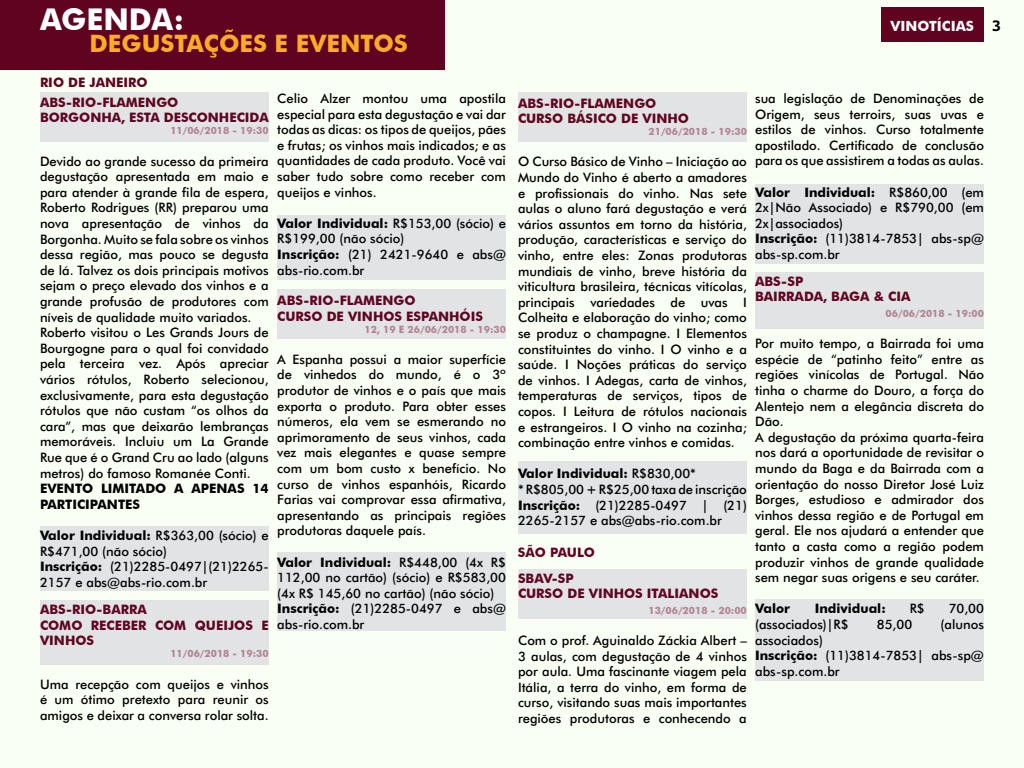
<style>
.page{position:relative;width:1024px;height:768px;background:#f9fff3}
.page>*{position:absolute;margin:0;border:0;box-sizing:border-box;transform-origin:0 0}
.t1{font:700 30px "Futura BT";color:#fff}
.t2{font:700 24px "Futura BT";color:#fbac24}
.t3{font:700 14px "Futura BT";color:#fff}
.t4{font:500 13px/15.6px "Futura BT";color:#000}
.t5{font:700 13px/15.6px "Futura BT";color:#600320}
.t6{font:700 13px/15.6px "Futura BT";color:#000}
.t7{font:700 10px "Futura BT";color:#b18392}
.s1{font-family:"Kontrapunkt Bob";font-size:15px;color:#000}
.s2{font-weight:700}
</style>
<div class="page">
<div style="left:881px;top:7px;width:103px;height:35px;background:#600320"></div>
<div style="left:40px;top:93px;width:229px;height:49px;background:#e2e3e4"></div>
<div style="left:40px;top:526px;width:229px;height:65px;background:#e2e3e4"></div>
<div style="left:0;top:0;width:445px;height:70px;background:#600320"></div>
<div style="left:755px;top:184px;width:229px;height:80px;background:#e2e3e4"></div>
<div style="left:518px;top:570px;width:229px;height:49px;background:#e2e3e4"></div>
<div style="left:518px;top:93px;width:229px;height:49px;background:#e2e3e4"></div>
<div style="left:518px;top:461px;width:229px;height:73px;background:#e2e3e4"></div>
<div style="left:277px;top:290px;width:229px;height:49px;background:#e2e3e4"></div>
<div style="left:277px;top:552px;width:229px;height:79px;background:#e2e3e4"></div>
<div style="left:756px;top:599px;width:228px;height:82px;background:#e2e3e4"></div>
<div style="left:755px;top:272px;width:229px;height:57px;background:#e2e3e4"></div>
<div style="left:40px;top:600px;width:229px;height:65px;background:#e2e3e4"></div>
<div style="left:277px;top:215px;width:229px;height:65px;background:#e2e3e4"></div>
<h1 class="t1" style="left:40px;top:1px;width:24px">AGENDA</h1>
<h1 class="t1" style="left:174px;top:1px;width:12px">:</h1>
<p class="t3" style="left:891px;top:18px;width:112px">VINOTÍCIAS <span class="s1">3</span></p>
<h2 class="t2" style="left:89px;top:29px;width:17px">DEGUSTAÇ</h2>
<h2 class="t2" style="left:219px;top:29px;width:94px">ÕES EEVENTOS</h2>
<p class="t5" style="left:40px;top:74px;width:66px">RIO DE JANEIRO</p>
<p class="t5" style="left:40px;top:94px;width:230px">ABS-RIO-FLAMENGO<br>BORGONHA, ESTA DESCONHECIDA</p>
<p class="t7" style="left:170px;top:125px;width:100px">11/06/2018 - 19:30</p>
<p class="t4" style="left:40px;top:153px;width:230px">Devido ao grande sucesso da primeira degustação apresentada em maio e para atender à grande fila de espera, Roberto Rodrigues (RR) preparou uma nova apresentação de vinhos da Borgonha. Muito se fala sobre os vinhos dessa região, mas pouco se degusta de lá. Talvez os dois principais motivos sejam o preço elevado dos vinhos e a grande profusão de produtores com níveis de qualidade muito variados.<br>Roberto visitou o Les Grands Jours de Bourgogne para o qual foi convidado pela terceira vez. Após apreciar vários rótulos, Roberto selecionou, exclusivamente, para esta degustação rótulos que não custam “os olhos da cara”, mas que deixarão lembranças memoráveis. I ncluiu um La Grande Rue que é o Grand Cru ao lado (alguns metros) do famoso Romanée Conti.</p>
<p class="t6" style="left:40px;top:481px;width:230px">EVENTO LIMITADO A APENAS 14<br>PARTICIPANTES</p>
<p class="t4" style="left:40px;top:527px;width:230px"><span class="s2">VALOR INDIVIDUAL:</span> R$363,00 (sócio) e<br>R$471,00 (não sócio)<br><span class="s2">INSCRIÇÃO:</span> (21)2285-0497|(21)2265-<br>2157 e abs@abs-rio.com.br</p>
<p class="t5" style="left:40px;top:602px;width:230px">ABS-RIO-BARRA<br>COMO RECEBER COM QUEIJOS E<br>VINHOS</p>
<p class="t7" style="left:170px;top:648px;width:100px">11/06/2018 - 19:30</p>
<p class="t4" style="left:40px;top:676px;width:230px;text-align:justify">Uma recepção com queijos e vinhos é um ótimo pretexto para reunir os amigos e deixar a conversa rolar solta.</p>
<p class="t4" style="left:277px;top:91px;width:230px;text-align:justify">Celio Alzer montou uma apostila especial para esta degustação e vai dar todas as dicas: os tipos de queijos, pães e frutas; os vinhos mais indicados; e as quantidades de cada produto. Você vai saber tudo sobre como receber com queijos e vinhos.</p>
<p class="t4" style="left:277px;top:215px;width:230px"><span class="s2">VALOR INDIVIDUAL:</span> R$153,00 (sócio) e<br>R$199,00 (não sócio)<br><span class="s2">INSCRIÇÃO:</span> (21) 2421-9640 e abs@ abs-rio.com.br</p>
<p class="t5" style="left:277px;top:292px;width:73px">ABS-RIO-FLAMENGO<br>CURSO</p>
<p class="t5" style="left:327px;top:308px;width:32px">DE VINHOS</p>
<p class="t5" style="left:406px;top:308px;width:10px">ESPANH</p>
<p class="t5" style="left:460px;top:308px;width:18px">ÓIS</p>
<p class="t7" style="left:364px;top:323px;width:143px">12, 19 E 26/06/2018 - 19:30</p>
<p class="t4" style="left:277px;top:351px;width:230px;text-align:justify">A Espanha possui a maior superfície de vinhedos do mundo, é o 3º produtor de vinhos e o país que mais exporta o produto. Para obter esses números, ela vem se esmerando no aprimoramento de seus vinhos, cada vez mais elegantes e quase sempre com um bom custo x benefício. No curso de vinhos espanhóis, Ricardo Farias vai comprovar essa afirmativa, apresentando as principais regiões produtoras daquele país.</p>
<p class="t4" style="left:277px;top:554px;width:230px"><span class="s2">VALOR INDIVIDUAL:</span> R$448,00 (4x R$<br>112,00 no cartão) (sócio) e R$583,00 (4x R$ 145,60 no cartão) (não sócio)<br><span class="s2">INSCRIÇÃO:</span> (21)2285-0497 e abs@ abs-rio.com.br</p>
<p class="t5" style="left:518px;top:95px;width:173px">ABS-RIO-FLAMENGO<br>CURSO BÁSICO DE VINHO</p>
<p class="t7" style="left:649px;top:126px;width:100px">21/06/2018 - 19:30</p>
<p class="t4" style="left:518px;top:154px;width:230px">O Curso Básico de Vinho – I niciação ao Mundo do Vinho é aberto a amadores e profissionais do vinho. Nas sete aulas o aluno fará degustação e verá vários assuntos em torno da história, produção, características e serviço do vinho, entre eles: Zonas produtoras mundiais de vinho, breve história da viticultura brasileira, técnicas vitícolas, principais variedades de uvas I Colheita e elaboração do vinho; como se produz o champagne. I Elementos constituintes do vinho. I O vinho e a saúde. I N oções práticas do serviço de vinhos. I Adegas, carta de vinhos, temperaturas de serviços, tipos de copos. I Leitura de rótulos nacionais e estrangeiros. I O vinho na cozinha; combinação entre vinhos e comidas.</p>
<p class="t4" style="left:518px;top:466px;width:230px"><span class="s2">VALOR INDIVIDUAL:</span> R$830,00*<br>* R$805,00 + R$25,00 taxa de inscrição <span class="s2">INSCRIÇÃO:</span> (21)2285-0497 | (21)<br>2265-2157 e abs@abs-rio.com.br</p>
<p class="t5" style="left:518px;top:544px;width:11px">SÃO</p>
<p class="t5" style="left:550px;top:544px;width:10px">PAULO</p>
<p class="t5" style="left:518px;top:570px;width:10px">SBAV</p>
<p class="t5" style="left:552px;top:570px;width:15px">-SP</p>
<p class="t5" style="left:518px;top:586px;width:10px">CURSO</p>
<p class="t5" style="left:567px;top:586px;width:32px">DE VINHOS</p>
<p class="t5" style="left:647px;top:586px;width:9px">ITALIANOS</p>
<p class="t7" style="left:648px;top:604px;width:100px">13/06/2018 - 20:00</p>
<p class="t4" style="left:518px;top:633px;width:230px;text-align:justify">Com o prof. Aguinaldo Záckia Albert – 3 aulas, com degustação de 4 vinhos por aula. Uma fascinante viagem pela Itália, a terra do vinho, em forma de curso, visitando suas mais importantes regiões produtoras e conhecendo a</p>
<p class="t4" style="left:755px;top:91px;width:230px;text-align:justify">sua legislação de Denominações de Origem, seus terroirs, suas uvas e estilos de vinhos. Curso totalmente apostilado. Certificado de conclusão para os que assistirem a todas as aulas.</p>
<p class="t4" style="left:755px;top:184px;width:230px"><span class="s2">VALOR INDIVIDUAL:</span> R$860,00 (em<br>2x|Não Associado) e R$790,00 (em<br>2x|associados)<br><span class="s2">INSCRIÇÃO:</span> (11)3814-7853| abs-sp@ abs-sp.com.br</p>
<p class="t5" style="left:755px;top:273px;width:157px">ABS-SP<br>BAIRRADA, BAGA &amp; CIA</p>
<p class="t7" style="left:886px;top:307px;width:100px">06/06/2018 - 19:00</p>
<p class="t4" style="left:755px;top:336px;width:230px">Por muito tempo, a Bairrada foi uma espécie de “patinho feito” entre as regiões vinícolas de Portugal. Não tinha o charme do Douro, a força do Alentejo nem a elegância discreta do Dão.<br>A degustação da próxima quarta-feira nos dará a oportunidade de revisitar o mundo da Baga e da Bairrada com a orientação do nosso Diretor José Luiz Borges, estudioso e admirador dos vinhos dessa região e de Portugal em geral. Ele nos ajudará a entender que tanto a casta como a região podem produzir vinhos de grande qualidade sem negar suas origens e seu caráter.</p>
<p class="t6" style="left:755px;top:601px;width:36px">VALOR</p>
<p class="t6" style="left:815px;top:601px;width:73px">INDIVIDUAL:</p>
<p class="t4" style="left:910px;top:601px;width:17px">R$</p>
<p class="t4" style="left:949px;top:601px;width:37px">70,00</p>
<p class="t4" style="left:755px;top:616px;width:95px">(associados)|R$</p>
<p class="t4" style="left:877px;top:616px;width:37px">85,00</p>
<p class="t4" style="left:941px;top:616px;width:45px">(alunos</p>
<p class="t4" style="left:755px;top:632px;width:230px">associados)<br><span class="s2">INSCRIÇÃO:</span> (11)3814-7853| abs-sp@ abs-sp.com.br</p>
</div>
